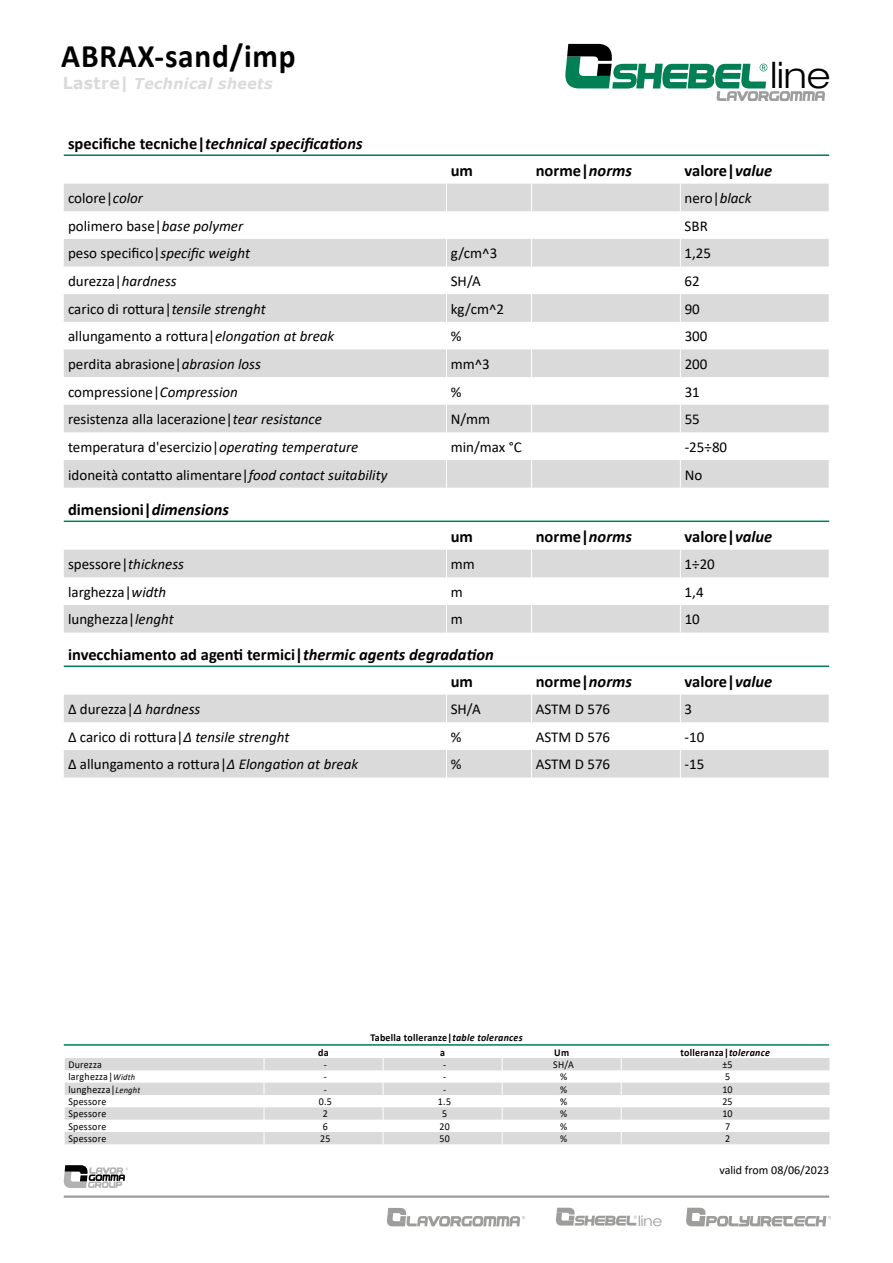
<style>
.page{position:relative;width:893px;height:1263px;background:#fff}
.page>*{position:absolute;margin:0;border:0;box-sizing:border-box;transform-origin:0 0}
.t1{font:300 expanded 36.45px "Helvetica Neue LT Std";color:#000}
.t2{font:700 33px "Calibri";letter-spacing:.025em;color:#000;scale:.95 1}
.t3{font:700 16.5px/27.2px "Calibri";color:#000}
.t4{font:italic 700 16.5px "Calibri";color:#000}
.t5{font:15px "Calibri";color:#000}
.t6{font:italic 700 15px "Verdana";letter-spacing:.025em;color:#dadada;scale:.95 1}
.t7{font:300 expanded 14.55px "Helvetica Neue LT Std";color:#9d9d9c}
.t8{font:12px "Calibri";color:#000}
.t9{font:10.5px "Calibri";letter-spacing:.025em;color:#000;scale:.95 1}
.t10{font:700 10.5px "Calibri";letter-spacing:.025em;color:#000;scale:.95 1}
.s1{font-style:normal;font-size:16.5px}
.s2{font-style:normal}
.s3{font-style:italic}
.s4{font-style:italic;font-size:9px}
</style>
<div class="page">
<svg style="left:387px;top:1208px;width:138px;height:18px"></svg>
<svg style="left:556px;top:1208px;width:81px;height:17px"></svg>
<svg style="left:686px;top:1208px;width:145px;height:18px"></svg>
<hr style="left:64px;top:1195px;width:765px;height:3px;background:#9d9d9c">
<svg style="left:63px;top:1165px;width:65px;height:23px"></svg>
<svg style="left:565px;top:44px;width:260px;height:57px"></svg>
<hr style="left:64px;top:154px;width:765px;height:2px;background:#008054">
<svg style="left:64px;top:184px;width:765px;height:304px;fill:#dadada"></svg>
<svg style="left:446px;top:184px;width:1px;height:304px"></svg>
<svg style="left:531px;top:184px;width:1px;height:304px"></svg>
<svg style="left:680px;top:184px;width:1px;height:304px"></svg>
<hr style="left:64px;top:520px;width:765px;height:2px;background:#008054">
<svg style="left:64px;top:550px;width:765px;height:83px;fill:#dadada"></svg>
<svg style="left:446px;top:550px;width:1px;height:83px"></svg>
<svg style="left:531px;top:550px;width:1px;height:83px"></svg>
<svg style="left:680px;top:550px;width:1px;height:83px"></svg>
<hr style="left:64px;top:665px;width:765px;height:2px;background:#008054">
<svg style="left:64px;top:695px;width:765px;height:82px;fill:#dadada"></svg>
<svg style="left:446px;top:695px;width:1px;height:82px"></svg>
<svg style="left:531px;top:695px;width:1px;height:82px"></svg>
<svg style="left:680px;top:695px;width:1px;height:82px"></svg>
<hr style="left:64px;top:1044px;width:765px;height:2px;background:#008054">
<svg style="left:65px;top:1058px;width:765px;height:86px;fill:#dadada"></svg>
<svg style="left:64px;top:1058px;width:1px;height:86px"></svg>
<svg style="left:264px;top:1058px;width:1px;height:86px"></svg>
<svg style="left:383px;top:1058px;width:1px;height:86px"></svg>
<svg style="left:502px;top:1058px;width:1px;height:86px"></svg>
<svg style="left:621px;top:1058px;width:1px;height:86px"></svg>
<h2 class="t2" style="left:61px;top:33px;width:248px">ABRAX-sand/imp</h2>
<p class="t6" style="left:63px;top:74px;width:222px"><span class="s1">Lastre|</span> Technical sheets</p>
<p class="t4" style="left:68px;top:132px;width:296px"><span class="s2">specifiche tecniche|</span>technical specifications</p>
<h1 class="t1" style="left:770px;top:54px;width:61px">line</h1>
<p class="t3" style="left:451px;top:157px;width:24px">um</p>
<p class="t3" style="left:536px;top:157px;width:98px">norme|<span class="s3">norms</span></p>
<p class="t3" style="left:685px;top:157px;width:89px">valore|<span class="s3">value</span></p>
<p class="t5" style="left:68px;top:188px;width:76px">colore|<span class="s3">color</span></p>
<p class="t5" style="left:685px;top:188px;width:69px">nero|<span class="s3">black</span></p>
<p class="t5" style="left:68px;top:215px;width:177px">polimero base|<span class="s3">base polymer</span></p>
<p class="t5" style="left:685px;top:215px;width:25px">SBR</p>
<p class="t5" style="left:68px;top:243px;width:184px">peso specifico|<span class="s3">specific weight</span></p>
<p class="t5" style="left:451px;top:243px;width:48px">g/cm^3</p>
<p class="t5" style="left:685px;top:243px;width:28px">1,25</p>
<p class="t5" style="left:68px;top:271px;width:110px">durezza|<span class="s3">hardness</span></p>
<p class="t5" style="left:451px;top:271px;width:32px">SH/A</p>
<p class="t5" style="left:685px;top:271px;width:17px">62</p>
<p class="t5" style="left:68px;top:298px;width:199px">carico di rottura|<span class="s3">tensile strenght</span></p>
<p class="t5" style="left:451px;top:298px;width:55px">kg/cm^2</p>
<p class="t5" style="left:685px;top:298px;width:17px">90</p>
<p class="t5" style="left:68px;top:326px;width:268px">allungamento a rottura|<span class="s3">elongation at break</span></p>
<p class="t5" style="left:451px;top:326px;width:12px">%</p>
<p class="t5" style="left:685px;top:326px;width:24px">300</p>
<p class="t5" style="left:68px;top:354px;width:194px">perdita abrasione|<span class="s3">abrasion loss</span></p>
<p class="t5" style="left:451px;top:354px;width:41px">mm^3</p>
<p class="t5" style="left:685px;top:354px;width:24px">200</p>
<p class="t5" style="left:68px;top:381px;width:171px">compressione|<span class="s3">Compression</span></p>
<p class="t5" style="left:451px;top:381px;width:12px">%</p>
<p class="t5" style="left:685px;top:381px;width:17px">31</p>
<p class="t5" style="left:68px;top:409px;width:255px">resistenza alla lacerazione|<span class="s3">tear resistance</span></p>
<p class="t5" style="left:451px;top:409px;width:41px">N/mm</p>
<p class="t5" style="left:685px;top:409px;width:17px">55</p>
<p class="t5" style="left:68px;top:436px;width:292px">temperatura d'esercizio|<span class="s3">operating temperature</span></p>
<p class="t5" style="left:451px;top:436px;width:73px">min/max °C</p>
<p class="t5" style="left:685px;top:436px;width:44px">-25÷80</p>
<p class="t5" style="left:68px;top:464px;width:321px">idoneità contatto alimentare|<span class="s3">food contact suitability</span></p>
<p class="t5" style="left:685px;top:464px;width:19px">No</p>
<p class="t3" style="left:68px;top:496px;width:163px">dimensioni|<span class="s3">dimensions</span></p>
<p class="t3" style="left:451px;top:523px;width:24px">um</p>
<p class="t3" style="left:536px;top:523px;width:98px">norme|<span class="s3">norms</span></p>
<p class="t3" style="left:685px;top:523px;width:89px">valore|<span class="s3">value</span></p>
<p class="t5" style="left:68px;top:554px;width:118px">spessore|<span class="s3">thickness</span></p>
<p class="t5" style="left:451px;top:554px;width:25px">mm</p>
<p class="t5" style="left:685px;top:554px;width:32px">1÷20</p>
<p class="t5" style="left:68px;top:581px;width:100px">larghezza|<span class="s3">width</span></p>
<p class="t5" style="left:451px;top:581px;width:13px">m</p>
<p class="t5" style="left:685px;top:581px;width:20px">1,4</p>
<p class="t5" style="left:68px;top:609px;width:107px">lunghezza|<span class="s3">lenght</span></p>
<p class="t5" style="left:451px;top:609px;width:13px">m</p>
<p class="t5" style="left:685px;top:609px;width:17px">10</p>
<p class="t3" style="left:451px;top:641px;width:44px;text-indent:-383px">invecchiamento ad agenti termici|<span class="s3">thermic agents degradation </span>um</p>
<p class="t3" style="left:536px;top:668px;width:98px">norme|<span class="s3">norms</span></p>
<p class="t3" style="left:685px;top:668px;width:89px">valore|<span class="s3">value</span></p>
<p class="t5" style="left:68px;top:699px;width:134px">Δ durezza|<span class="s3">Δ hardness</span></p>
<p class="t5" style="left:451px;top:699px;width:32px">SH/A</p>
<p class="t5" style="left:536px;top:699px;width:76px">ASTM D 576</p>
<p class="t5" style="left:685px;top:699px;width:9px">3</p>
<p class="t5" style="left:68px;top:726px;width:223px">Δ carico di rottura|<span class="s3">Δ tensile strenght</span></p>
<p class="t5" style="left:451px;top:726px;width:12px">%</p>
<p class="t5" style="left:536px;top:726px;width:76px">ASTM D 576</p>
<p class="t5" style="left:685px;top:726px;width:21px">-10</p>
<p class="t5" style="left:68px;top:754px;width:292px">Δ allungamento a rottura|<span class="s3">Δ Elongation at break</span></p>
<p class="t5" style="left:451px;top:754px;width:12px">%</p>
<p class="t5" style="left:536px;top:754px;width:76px">ASTM D 576</p>
<p class="t5" style="left:685px;top:754px;width:21px">-15</p>
<p class="t10" style="left:370px;top:1030px;width:162px">Tabella tolleranze|<span class="s3">table tolerances</span></p>
<p class="t10" style="left:318px;top:1045px;width:13px">da</p>
<p class="t10" style="left:440px;top:1045px;width:7px">a</p>
<p class="t10" style="left:554px;top:1045px;width:17px">Um</p>
<p class="t10" style="left:680px;top:1045px;width:96px">tolleranza|<span class="s3">tolerance</span></p>
<p class="t9" style="left:68px;top:1057px;width:37px">Durezza</p>
<p class="t9" style="left:324px;top:1057px;width:5px">-</p>
<p class="t9" style="left:443px;top:1057px;width:5px">-</p>
<p class="t9" style="left:553px;top:1057px;width:23px">SH/A</p>
<p class="t9" style="left:722px;top:1057px;width:12px">±5</p>
<p class="t9" style="left:68px;top:1070px;width:72px">larghezza|<span class="s4">Width</span></p>
<p class="t9" style="left:324px;top:1070px;width:5px">-</p>
<p class="t9" style="left:443px;top:1070px;width:5px">-</p>
<p class="t9" style="left:560px;top:1070px;width:9px">%</p>
<p class="t9" style="left:725px;top:1070px;width:7px">5</p>
<p class="t9" style="left:68px;top:1082px;width:77px">lunghezza|<span class="s4">Lenght</span></p>
<p class="t9" style="left:324px;top:1082px;width:5px">-</p>
<p class="t9" style="left:443px;top:1082px;width:5px">-</p>
<p class="t9" style="left:560px;top:1082px;width:9px">%</p>
<p class="t9" style="left:722px;top:1082px;width:12px">10</p>
<p class="t9" style="left:68px;top:1094px;width:41px">Spessore</p>
<p class="t9" style="left:319px;top:1094px;width:15px">0.5</p>
<p class="t9" style="left:438px;top:1094px;width:15px">1.5</p>
<p class="t9" style="left:560px;top:1094px;width:9px">%</p>
<p class="t9" style="left:722px;top:1094px;width:12px">25</p>
<p class="t9" style="left:68px;top:1107px;width:41px">Spessore</p>
<p class="t9" style="left:323px;top:1107px;width:7px">2</p>
<p class="t9" style="left:442px;top:1107px;width:7px">5</p>
<p class="t9" style="left:560px;top:1107px;width:9px">%</p>
<p class="t9" style="left:722px;top:1107px;width:12px">10</p>
<p class="t9" style="left:68px;top:1119px;width:41px">Spessore</p>
<p class="t9" style="left:323px;top:1119px;width:7px">6</p>
<p class="t9" style="left:439px;top:1119px;width:12px">20</p>
<p class="t9" style="left:560px;top:1119px;width:9px">%</p>
<p class="t9" style="left:725px;top:1119px;width:7px">7</p>
<p class="t9" style="left:68px;top:1131px;width:41px">Spessore</p>
<p class="t9" style="left:320px;top:1131px;width:12px">25</p>
<p class="t9" style="left:439px;top:1131px;width:12px">50</p>
<p class="t9" style="left:560px;top:1131px;width:9px">%</p>
<p class="t9" style="left:725px;top:1131px;width:7px">2</p>
<p class="t7" style="left:638px;top:1212px;width:25px">line</p>
<p class="t8" style="left:719px;top:1162px;width:111px">valid from 08/06/2023</p>
</div>
